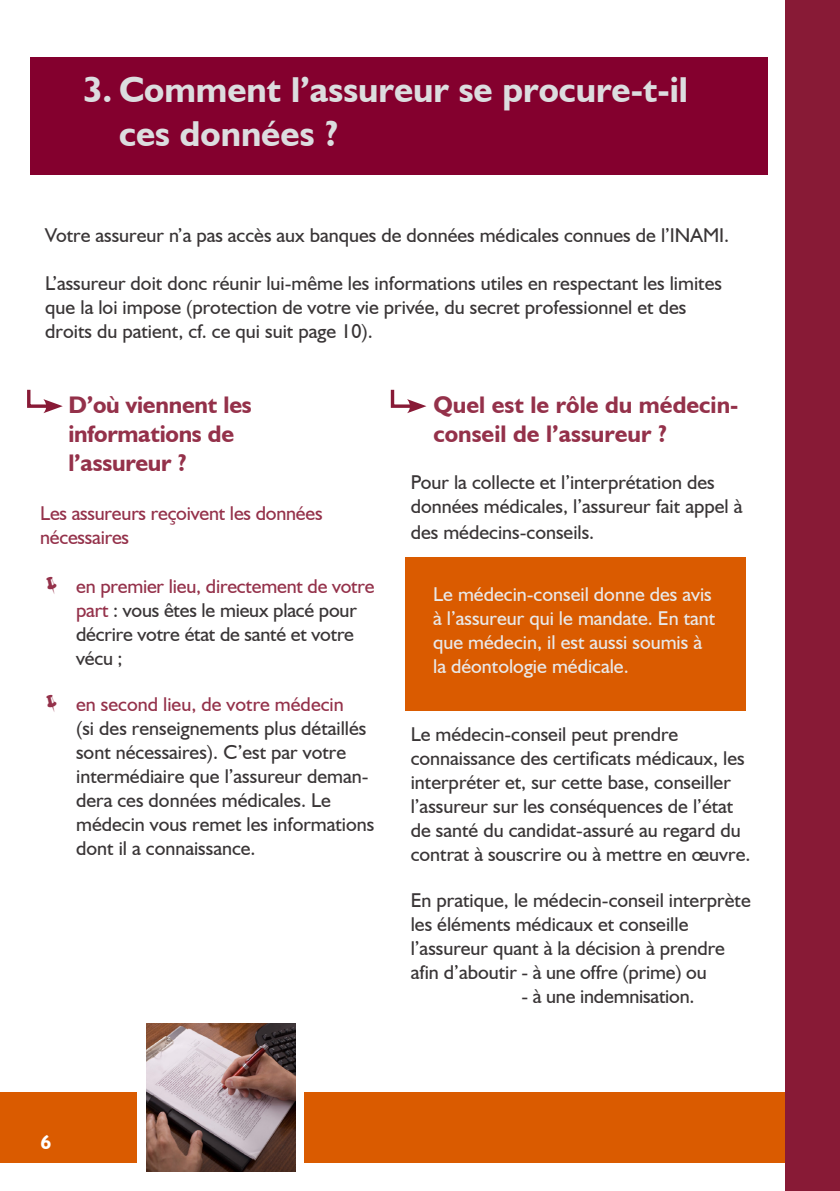
<style>
.page{position:relative;width:840px;height:1191px;background:#fff}
.page>*{position:absolute;margin:0;border:0;box-sizing:border-box;transform-origin:0 0}
.t1{font:700 36px/43.2px "Humanist 521 BT";color:#dcdddf}
.t2{font:700 24px/28.8px "Humanist 521 BT";color:#94314a}
.t3{font:20px/24px "Humanist 521 BT";color:#393536}
.t4{font:20px/24px "Humanist 521 BT";color:#e9e9e9}
.t5{font:20px/24px "Humanist 521 BT";letter-spacing:-.01em;color:#94314a}
.t6{font:700 20px "Humanist 521 BT";color:#fff}
.s1{color:#94314a}
</style>
<div class="page">
<div style="left:0;top:1091px;width:839px;height:71px;background:#da5b00"></div>
<div style="left:784px;top:0;width:55px;height:1191px;background:#881a36"></div>
<hr style="left:839px;top:0;width:1px;height:1191px;background:#881a36">
<div style="left:137px;top:1015px;width:166px;height:166px;background:#fff"></div>
<img style="left:146px;top:1023px;width:149px;height:148px">
<div style="left:30px;top:57px;width:737px;height:118px;background:#84002e"></div>
<div style="left:404px;top:557px;width:340px;height:153px;background:#da5b00"></div>
<svg style="left:27px;top:389px;width:36px;height:24px"></svg>
<svg style="left:390px;top:389px;width:36px;height:24px"></svg>
<h1 class="t1" style="left:119px;top:68px;width:570px;text-indent:-36px">3. Comment l’assureur se procure-t-il ces données ?</h1>
<p class="t3" style="left:45px;top:223px;width:685px">Votre assureur n’a pas accès aux banques de données médicales connues de l’INAMI.</p>
<p class="t3" style="left:45px;top:271px;width:677px">L’assureur doit donc réunir lui-même les informations utiles en respectant les limites que la loi impose (protection de votre vie privée, du secret professionnel et des droits du patient, cf. ce qui suit page 10).</p>
<p class="t2" style="left:68px;top:390px;width:185px">D’où viennent les informations de l’assureur ?</p>
<p class="t5" style="left:40px;top:501px;width:284px">Les assureurs reçoivent les données nécessaires</p>
<p class="t3" style="left:76px;top:573px;width:300px"><span class="s1">en premier lieu, directement de votre part</span> : vous êtes le mieux placé pour décrire votre état de santé et votre vécu ;</p>
<p class="t5" style="left:76px;top:692px;width:269px">en second lieu, de votre médecin</p>
<p class="t3" style="left:76px;top:716px;width:299px">(si des renseignements plus détaillés sont nécessaires). C’est par votre intermédiaire que l’assureur deman&shy;dera ces données médicales. Le médecin vous remet les informations dont il a connaissance.</p>
<p class="t2" style="left:433px;top:390px;width:306px">Quel est le rôle du médecin&shy;conseil de l’assureur ?</p>
<p class="t3" style="left:410px;top:469px;width:333px">Pour la collecte et l’interprétation des données médicales, l’assureur fait appel à</p>
<p class="t3" style="left:410px;top:520px;width:185px">des médecins-conseils.</p>
<p class="t4" style="left:433px;top:581px;width:283px">Le médecin-conseil donne des avis à l’assureur qui le mandate. En tant que médecin, il est aussi soumis à la déontologie médicale.</p>
<p class="t3" style="left:410px;top:721px;width:341px">Le médecin-conseil peut prendre connaissance des certificats médicaux, les interpréter et, sur cette base, conseiller l’assureur sur les conséquences de l’état de santé du candidat-assuré au regard du contrat à souscrire ou à mettre en œuvre.</p>
<p class="t3" style="left:410px;top:888px;width:341px">En pratique, le médecin-conseil interprète les éléments médicaux et conseille l’assureur quant à la décision à prendre afin d’aboutir - à une offre (prime) ou</p>
<p class="t3" style="left:521px;top:984px;width:174px">- à une indemnisation.</p>
<p class="t6" style="left:40px;top:1129px;width:12px">6</p>
</div>
